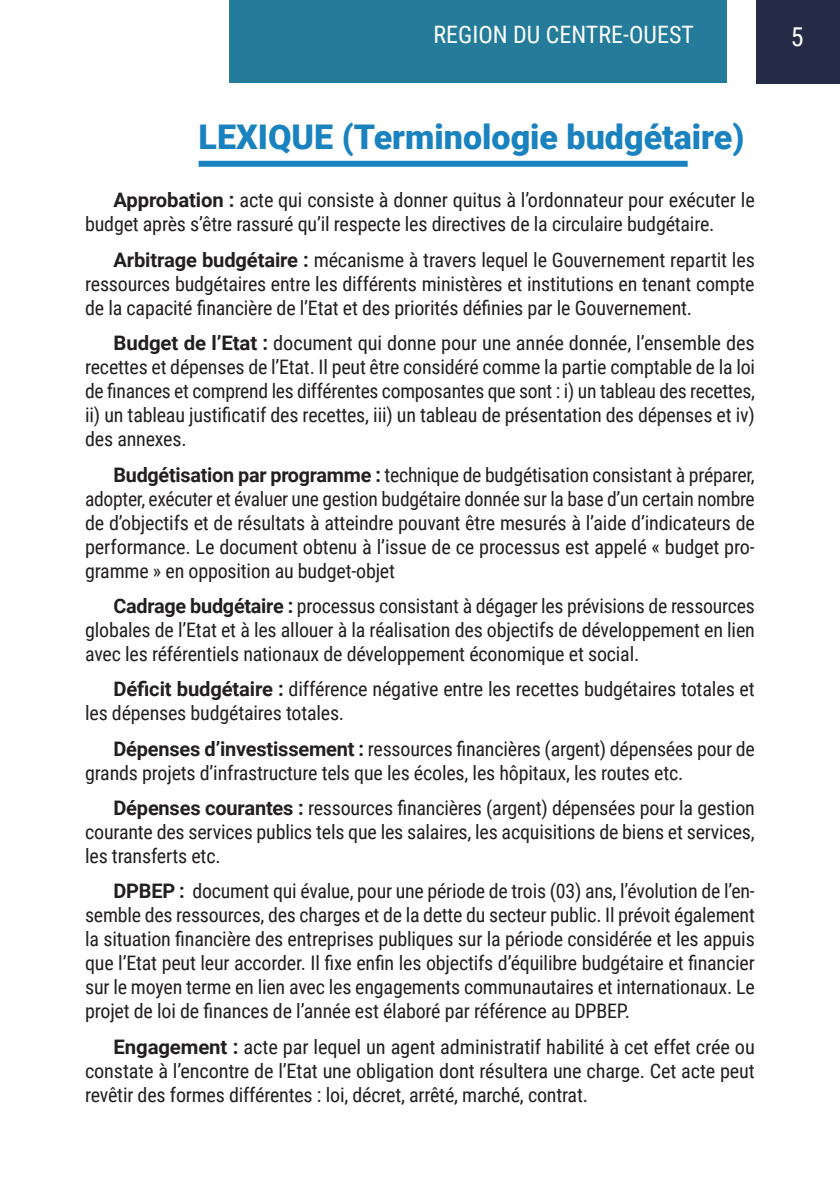
<style>
.page{position:relative;width:840px;height:1191px;background:#fff}
.page>*{position:absolute;margin:0;border:0;box-sizing:border-box;transform-origin:0 0}
.gros_titre{font:900 34px "Roboto";color:#1a82be}
.t1{font:26px "Roboto Condensed";color:#fff}
.t2{font:24px "Roboto Condensed";color:#fff}
.Body{font:20px/24px "Roboto Condensed";letter-spacing:-.01em;color:#231f20;text-align:justify}
.s1{font-family:"Roboto";font-weight:700}
</style>
<div class="page">
<div style="left:756px;top:0;width:83px;height:83px;background:#252b47"></div>
<div style="left:229px;top:0;width:497px;height:83px;background:#247b9a"></div>
<div style="left:198px;top:161px;width:489px;height:6px;background:#1a82be"></div>
<p class="t2" style="left:433px;top:17px;width:262px">REGION DU CENTRE-OUEST</p>
<h2 class="t1" style="left:790px;top:18px;width:14px">5</h2>
<p class="gros_titre" style="left:198px;top:113px;width:547px">LEXIQUE (Terminologie budgétaire)</p>
<p class="Body" style="left:85px;top:188px;width:670px;text-indent:28px"><span class="s1">Approbation :</span> acte qui consiste à donner quitus à l’ordonnateur pour exécuter le budget après s’être rassuré qu’il respecte les directives de la circulaire budgétaire.</p>
<p class="Body" style="left:85px;top:247px;width:670px;text-indent:28px"><span class="s1">Arbitrage budgétaire :</span> mécanisme à travers lequel le Gouvernement repartit les ressources budgétaires entre les différents ministères et institutions en tenant compte de la capacité financière de l’Etat et des priorités définies par le Gouvernement.</p>
<p class="Body" style="left:85px;top:330px;width:671px;text-indent:28px"><span class="s1">Budget de l’Etat :</span> document qui donne pour une année donnée, l’ensemble des recettes et dépenses de l’Etat. Il peut être considéré comme la partie comptable de la loi de finances et comprend les différentes composantes que sont : i) un tableau des recettes, ii) un tableau justificatif des recettes, iii) un tableau de présentation des dépenses et iv) des annexes.</p>
<p class="Body" style="left:85px;top:462px;width:671px;text-indent:28px"><span class="s1">Budgétisation par programme :</span> technique de budgétisation consistant à préparer, adopter, exécuter et évaluer une gestion budgétaire donnée sur la base d’un certain nombre de d’objectifs et de résultats à atteindre pouvant être mesurés à l’aide d’indicateurs de performance. Le document obtenu à l’issue de ce processus est appelé « budget pro&shy;gramme » en opposition au budget-objet</p>
<p class="Body" style="left:85px;top:593px;width:670px;text-indent:28px"><span class="s1">Cadrage budgétaire :</span> processus consistant à dégager les prévisions de ressources globales de l’Etat et à les allouer à la réalisation des objectifs de développement en lien avec les référentiels nationaux de développement économique et social.</p>
<p class="Body" style="left:85px;top:676px;width:670px;text-indent:28px"><span class="s1">Déficit budgétaire :</span> différence négative entre les recettes budgétaires totales et les dépenses budgétaires totales.</p>
<p class="Body" style="left:85px;top:736px;width:670px;text-indent:28px"><span class="s1">Dépenses d’investissement :</span> ressources financières (argent) dépensées pour de grands projets d’infrastructure tels que les écoles, les hôpitaux, les routes etc.</p>
<p class="Body" style="left:85px;top:795px;width:670px;text-indent:28px"><span class="s1">Dépenses courantes :</span> ressources financières (argent) dépensées pour la gestion courante des services publics tels que les salaires, les acquisitions de biens et services, les transferts etc.</p>
<p class="Body" style="left:85px;top:878px;width:671px;text-indent:28px"><span class="s1">DPBEP :</span> document qui évalue, pour une période de trois (03) ans, l’évolution de l’en&shy;semble des ressources, des charges et de la dette du secteur public. Il prévoit également la situation financière des entreprises publiques sur la période considérée et les appuis que l’Etat peut leur accorder. Il fixe enfin les objectifs d’équilibre budgétaire et financier sur le moyen terme en lien avec les engagements communautaires et internationaux. Le projet de loi de finances de l’année est élaboré par référence au DPBEP.</p>
<p class="Body" style="left:85px;top:1034px;width:670px;text-indent:28px"><span class="s1">Engagement :</span> acte par lequel un agent administratif habilité à cet effet crée ou constate à l’encontre de l’Etat une obligation dont résultera une charge. Cet acte peut revêtir des formes différentes : loi, décret, arrêté, marché, contrat.</p>
</div>
